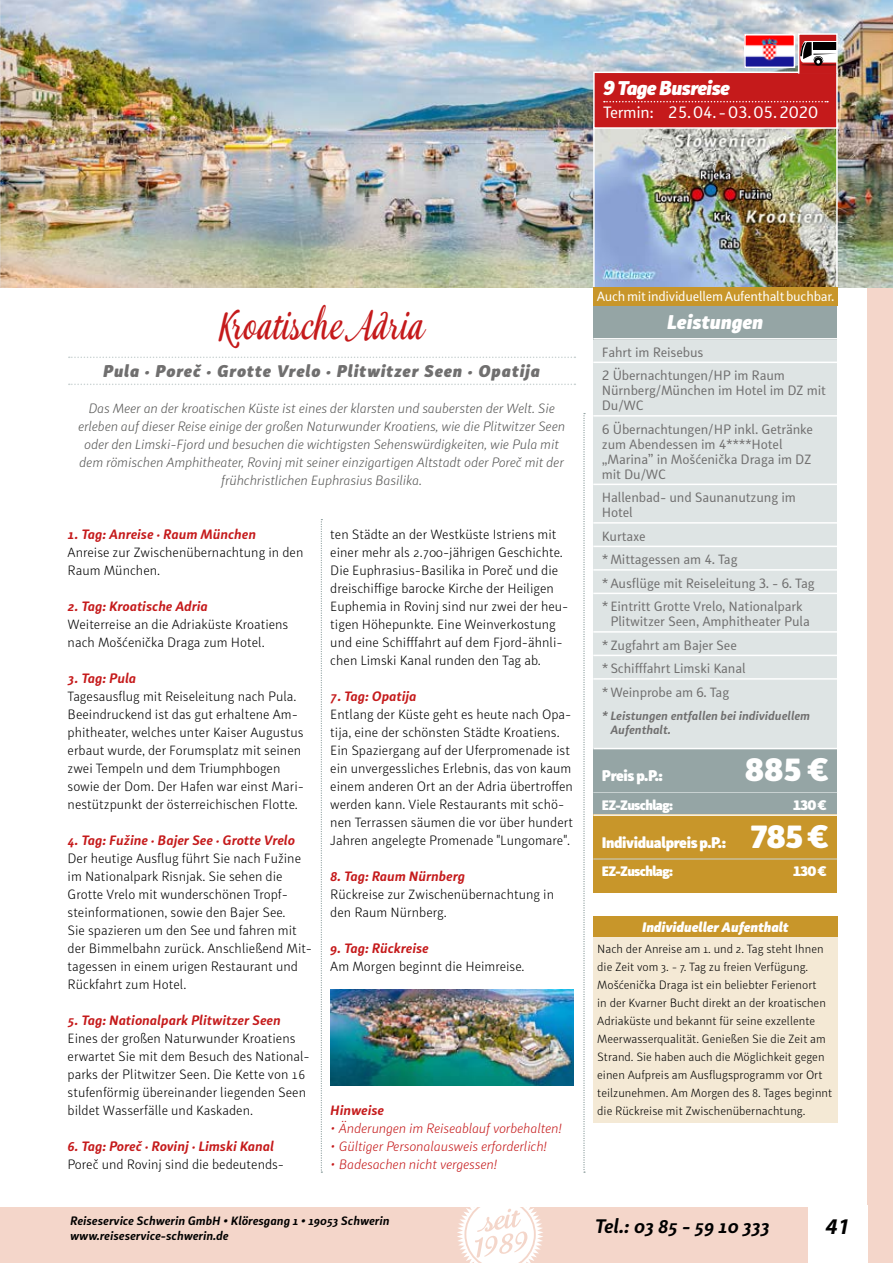
<style>
.page{position:relative;width:893px;height:1263px;background:#fff}
.page>*{position:absolute;margin:0;border:0;box-sizing:border-box;transform-origin:0 0}
.t1{font:51px "Idea";color:#c51a1b;scale:.8 1}
.t2{font:900 31.5px "Submariner R24";color:#fff}
.t3{font:italic 700 22.5px "Myriad Pro";color:#000}
.t4{font:italic 700 19.5px "Submariner R24";color:#000}
.t5{font:italic 900 19.5px "Submariner R24";letter-spacing:-.03em;color:#fff}
.t6{font:italic 900 19.5px "Submariner R24";color:#fff}
.t7{font:italic 900 16.5px "Submariner R24";letter-spacing:.05em;color:#706f6f}
.t8{font:16.5px "Submariner R24";letter-spacing:-.02em;color:#fff}
.t9{font:900 15px "Submariner R24";letter-spacing:-.025em;color:#fff}
.t10{font:300 13.5px/18px "Submariner R24";color:#000}
.t11{font:13.5px/23.5px "Submariner R24";letter-spacing:-.01em;color:#706f6f}
.t12{font:italic 300 13.5px/18px "Submariner R24";letter-spacing:-.01em;color:#575756;text-align:center}
.t13{font:italic 700 13.5px "Submariner R24";color:#c51a1b}
.t14{font:italic 300 13.5px "Submariner R24";letter-spacing:-.01em;color:#c51a1b}
.t15{font:13.5px "Submariner R24";letter-spacing:-.02em;color:#fff}
.t16{font:900 13.5px "Submariner R24";letter-spacing:-.05em;color:#fff}
.t17{font:italic 900 13.5px "Submariner R24";color:#fff}
.t18{font:300 12px/18px "Submariner R24";color:#000}
.t19{font:italic 700 12px/14.4px "Submariner R24";color:#000}
.t20{font:italic 700 12px/14.4px "Submariner R24";color:#706f6f}
.s1{font-size:31.5px}
</style>
<div class="page">
<div style="left:0;top:1208px;width:893px;height:55px;background:#f4d6ca"></div>
<div style="left:867px;top:0;width:26px;height:1263px;background:#f4d6ca"></div>
<img style="left:1px;top:0;width:892px;height:287px">
<div style="left:593px;top:916px;width:245px;height:35px;background:#c8962a"></div>
<div style="left:593px;top:937px;width:245px;height:185px;background:#f4e9d5"></div>
<svg style="left:321px;top:519px;width:1px;height:654px"></svg>
<svg style="left:584px;top:413px;width:1px;height:760px"></svg>
<div style="left:593px;top:305px;width:244px;height:588px;background:#dee4e4"></div>
<div style="left:593px;top:305px;width:244px;height:35px;background:#95a5a5"></div>
<hr style="left:593px;top:338px;width:244px;height:2px;background:#fff">
<hr style="left:593px;top:362px;width:244px;height:1px;background:#fff">
<hr style="left:593px;top:415px;width:244px;height:2px;background:#fff">
<hr style="left:593px;top:484px;width:244px;height:1px;background:#fff">
<hr style="left:593px;top:522px;width:244px;height:2px;background:#fff">
<hr style="left:593px;top:546px;width:244px;height:1px;background:#fff">
<hr style="left:593px;top:569px;width:244px;height:2px;background:#fff">
<hr style="left:593px;top:593px;width:244px;height:1px;background:#fff">
<hr style="left:593px;top:631px;width:244px;height:2px;background:#fff">
<hr style="left:593px;top:655px;width:244px;height:1px;background:#fff">
<hr style="left:593px;top:678px;width:244px;height:2px;background:#fff">
<div style="left:593px;top:748px;width:244px;height:145px;background:#95a5a5"></div>
<hr style="left:593px;top:748px;width:244px;height:1px;background:#fff">
<hr style="left:593px;top:792px;width:244px;height:1px;background:#c9d2d2">
<div style="left:593px;top:815px;width:244px;height:78px;background:#c8962a"></div>
<hr style="left:593px;top:814px;width:244px;height:2px;background:#fff">
<hr style="left:593px;top:859px;width:244px;height:1px;background:#c9d2d2">
<div style="left:593px;top:287px;width:245px;height:18px;background:#c8962a"></div>
<img style="left:592px;top:33px;width:246px;height:255px">
<img style="left:0;top:0;width:1px;height:287px">
<svg style="left:69px;top:357px;width:506px;height:1px"></svg>
<svg style="left:69px;top:384px;width:506px;height:1px"></svg>
<img style="left:331px;top:989px;width:242px;height:96px">
<svg style="left:457px;top:1207px;width:86px;height:56px"></svg>
<div style="left:808px;top:1205px;width:59px;height:58px;background:#fff"></div>
<h3 class="t5" style="left:603px;top:74px;width:128px">9 Tage Busreise</h3>
<p class="t8" style="left:603px;top:102px;width:217px">Termin: 25. 04. - 03. 05. 2020</p>
<h1 class="t1" style="left:218px;top:299px;width:267px">Kroatische Adria</h1>
<p class="t7" style="left:103px;top:360px;width:438px">Pula · Poreč · Grotte Vrelo · Plitwitzer Seen · Opatija</p>
<p class="t12" style="left:78px;top:399px;width:489px">Das Meer an der kroatischen Küste ist eines der klarsten und saubersten der Welt. Sie erleben auf dieser Reise einige der großen Naturwunder Kroatiens, wie die Plitwitzer Seen oder den Limski-Fjord und besuchen die wichtigsten Sehenswürdigkeiten, wie Pula mit dem römischen Amphitheater, Rovinj mit seiner einzigartigen Altstadt oder Poreč mit der frühchristlichen Euphrasius Basilika.</p>
<p class="t13" style="left:68px;top:525px;width:190px">1. Tag: Anreise · Raum München</p>
<p class="t10" style="left:68px;top:543px;width:237px">Anreise zur Zwischenübernachtung in den<br>Raum München.</p>
<p class="t13" style="left:68px;top:597px;width:142px">2. Tag: Kroatische Adria</p>
<p class="t10" style="left:68px;top:615px;width:222px">Weiterreise an die Adriaküste Kroatiens nach Mošćenička Draga zum Hotel.</p>
<p class="t13" style="left:68px;top:669px;width:70px">3. Tag: Pula</p>
<p class="t10" style="left:68px;top:687px;width:238px">Tagesausflug mit Reiseleitung nach Pula.<br>Beeindruckend ist das gut erhaltene Am&shy;phitheater, welches unter Kaiser Augustus erbaut wurde, der Forumsplatz mit seinen zwei Tempeln und dem Triumphbogen sowie der Dom. Der Hafen war einst Mari&shy;nestützpunkt der österreichischen Flotte.</p>
<p class="t13" style="left:68px;top:831px;width:229px">4. Tag: Fužine · Bajer See · Grotte Vrelo</p>
<p class="t10" style="left:68px;top:849px;width:246px">Der heutige Ausflug führt Sie nach Fužine im Nationalpark Risnjak. Sie sehen die Grotte Vrelo mit wunderschönen Tropf&shy;steinformationen, sowie den Bajer See.<br>Sie spazieren um den See und fahren mit der Bimmelbahn zurück. Anschließend Mit&shy;tagessen in einem urigen Restaurant und Rückfahrt zum Hotel.</p>
<p class="t13" style="left:68px;top:1011px;width:215px">5. Tag: Nationalpark Plitwitzer Seen</p>
<p class="t10" style="left:68px;top:1029px;width:244px">Eines der großen Naturwunder Kroatiens erwartet Sie mit dem Besuch des National&shy;parks der Plitwitzer Seen. Die Kette von 16 stufenförmig übereinander liegenden Seen bildet Wasserfälle und Kaskaden.</p>
<p class="t13" style="left:68px;top:1137px;width:208px">6. Tag: Poreč · Rovinj · Limski Kanal</p>
<p class="t10" style="left:68px;top:1155px;width:218px">Poreč und Rovinj sind die bedeutends-</p>
<p class="t10" style="left:330px;top:525px;width:240px">ten Städte an der Westküste Istriens mit einer mehr als 2.700-jährigen Geschichte.<br>Die Euphrasius-Basilika in Poreč und die dreischiffige barocke Kirche der Heiligen Euphemia in Rovinj sind nur zwei der heu&shy;tigen Höhepunkte. Eine Weinverkostung und eine Schifffahrt auf dem Fjord-ähnli&shy;chen Limski Kanal runden den Tag ab.</p>
<p class="t13" style="left:330px;top:687px;width:88px">7. Tag: Opatija</p>
<p class="t10" style="left:330px;top:705px;width:244px">Entlang der Küste geht es heute nach Opa&shy;tija, eine der schönsten Städte Kroatiens.<br>Ein Spaziergang auf der Uferpromenade ist ein unvergessliches Erlebnis, das von kaum einem anderen Ort an der Adria übertroffen werden kann. Viele Restaurants mit schö&shy;nen Terrassen säumen die vor über hundert Jahren angelegte Promenade "Lungomare".</p>
<p class="t13" style="left:330px;top:867px;width:136px">8. Tag: Raum Nürnberg</p>
<p class="t10" style="left:330px;top:885px;width:225px">Rückreise zur Zwischenübernachtung in den Raum Nürnberg.</p>
<p class="t13" style="left:330px;top:939px;width:100px">9. Tag: Rückreise</p>
<p class="t10" style="left:330px;top:957px;width:196px">Am Morgen beginnt die Heimreise.</p>
<p class="t13" style="left:330px;top:1101px;width:55px">Hinweise</p>
<p class="t14" style="left:330px;top:1120px;width:233px">• Änderungen im Reiseablauf vorbehalten!</p>
<p class="t14" style="left:330px;top:1138px;width:218px">• Gültiger Personalausweis erforderlich!</p>
<p class="t14" style="left:330px;top:1156px;width:168px">• Badesachen nicht vergessen!</p>
<p class="t15" style="left:597px;top:287px;width:239px">Auch mit individuellem Aufenthalt buchbar.</p>
<h3 class="t6" style="left:667px;top:308px;width:97px">Leistungen</h3>
<p class="t11" style="left:602px;top:340px;width:185px">Fahrt im Reisebus<br>2 Übernachtungen/HP im Raum</p>
<p class="t11" style="left:602px;top:382px;width:226px;line-height:15px">Nürnberg/München im Hotel im DZ mit<br>Du/WC</p>
<p class="t11" style="left:602px;top:421px;width:213px;line-height:15px">6 Übernachtungen/HP inkl. Getränke zum Abendessen im 4****Hotel „Marina” in Mošćenička Draga im DZ mit Du/WC</p>
<p class="t11" style="left:602px;top:489px;width:196px;line-height:15px">Hallenbad- und Saunanutzung im<br>Hotel</p>
<p class="t11" style="left:602px;top:524px;width:214px">Kurtaxe<br>* Mittagessen am 4. Tag<br>* Ausflüge mit Reiseleitung 3. - 6. Tag * Eintritt Grotte Vrelo, Nationalpark</p>
<p class="t11" style="left:602px;top:609px;width:210px;text-indent:9px">Plitwitzer Seen, Amphitheater Pula * Zugfahrt am Bajer See<br>* Schifffahrt Limski Kanal<br>* Weinprobe am 6. Tag</p>
<p class="t20" style="left:610px;top:708px;width:201px;text-indent:-9px">* Leistungen entfallen bei individuellem<br>Aufenthalt.</p>
<p class="t9" style="left:602px;top:765px;width:63px">Preis p.P.:</p>
<h2 class="t2" style="left:745px;top:748px;width:85px">885 €</h2>
<p class="t16" style="left:602px;top:796px;width:73px">EZ-Zuschlag:</p>
<p class="t16" style="left:793px;top:796px;width:35px">130 €</p>
<p class="t9" style="left:602px;top:832px;width:228px">Individualpreis p.P.: <span class="s1">785 €</span></p>
<p class="t16" style="left:602px;top:862px;width:73px">EZ-Zuschlag:</p>
<p class="t16" style="left:793px;top:862px;width:35px">130 €</p>
<p class="t17" style="left:642px;top:918px;width:148px">Individueller Aufenthalt</p>
<p class="t18" style="left:597px;top:940px;width:237px">Nach der Anreise am 1. und 2. Tag steht Ihnen die Zeit vom 3. - 7. Tag zu freien Verfügung.<br>Mošćenička Draga ist ein beliebter Ferienort<br>in der Kvarner Bucht direkt an der kroatischen Adriaküste und bekannt für seine exzellente Meerwasserqualität. Genießen Sie die Zeit am Strand. Sie haben auch die Möglichkeit gegen einen Aufpreis am Ausflugsprogramm vor Ort teilzunehmen. Am Morgen des 8. Tages beginnt die Rückreise mit Zwischenübernachtung.</p>
<p class="t19" style="left:70px;top:1214px;width:321px">Reiseservice Schwerin GmbH • Klöresgang 1 • 19053 Schwerin www.reiseservice-schwerin.de</p>
<h3 class="t4" style="left:595px;top:1212px;width:177px">Tel.: 03 85 - 59 10 333</h3>
<h3 class="t3" style="left:825px;top:1212px;width:26px">41</h3>
</div>
